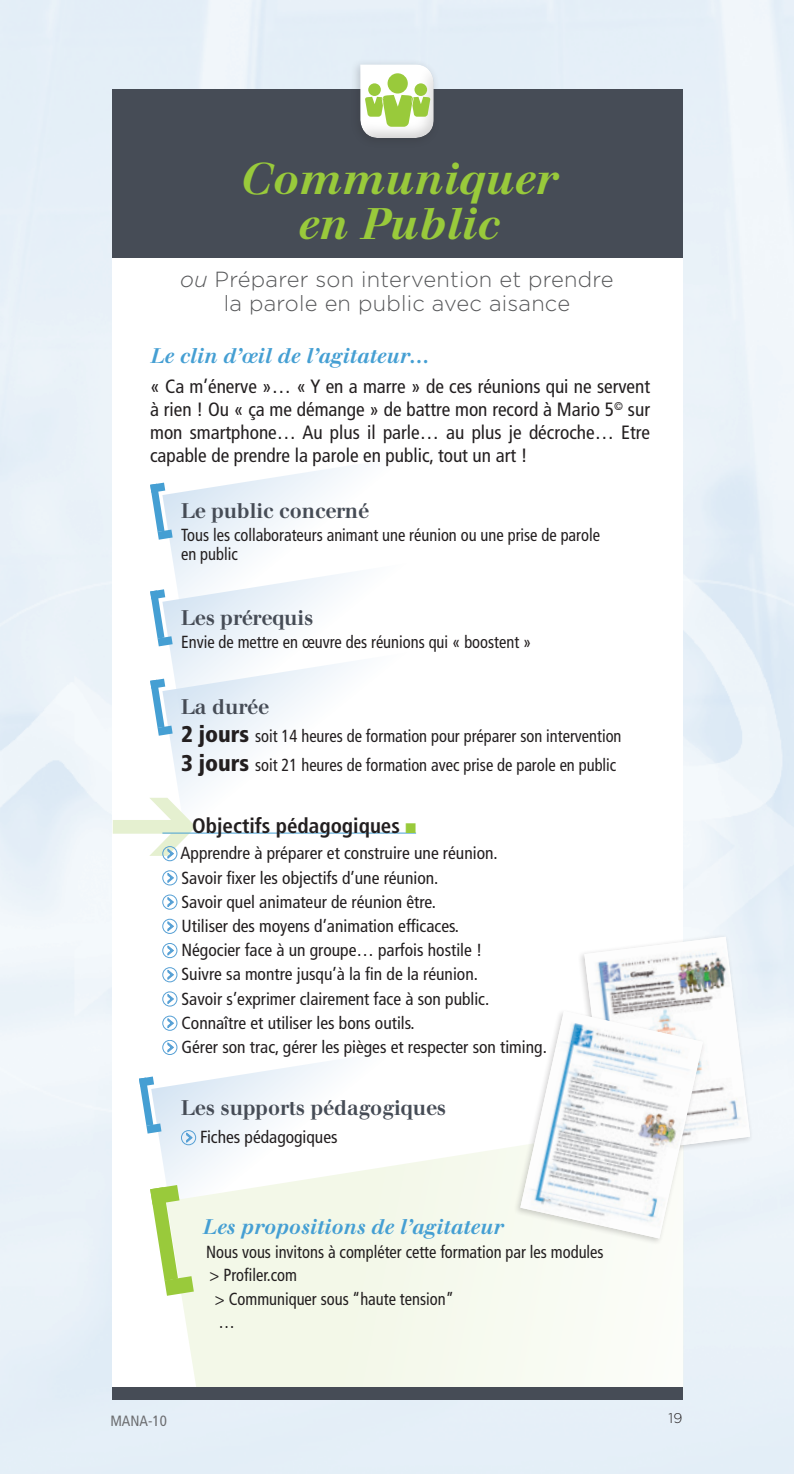
<style>
.page{position:relative;width:794px;height:1474px;background:#fff}
.page>*{position:absolute;margin:0;border:0;box-sizing:border-box;transform-origin:0 0}
.t1{font:italic 500 43.75px/45.5px "Walbaum";color:#99ca3b;text-align:center}
.t2{font:300 21.88px/24.5px "Gotham";letter-spacing:.01em;color:#57585a;text-align:center}
.t3{font:500 21px "Walbaum";color:#464c56;scale:.95 1}
.t4{font:italic 500 21px "Walbaum";color:#459fd3;scale:.95 1}
.t5{font:700 condensed 21px "Frutiger";color:#231f20}
.t6{font:condensed 19.25px/22.8px "Frutiger";color:#231f20;text-align:justify}
.t7{font:condensed 17.5px/24.2px "Frutiger";color:#231f20}
.t8{font:condensed 17.5px/19.2px "Frutiger";color:#231f20;scale:.94 1}
.t9{font:condensed 14.88px "Frutiger";color:#6c6d70}
.t10{font:300 14px "Gotham";color:#231f20}
.s1{font-style:italic}
.s2{font-weight:900;font-size:22.75px}
.s3{color:#99ca3b}
</style>
<div class="page">
<img style="left:0;top:0;width:794px;height:1473px">
<div style="left:112px;top:97px;width:570px;height:1294px;background:#fff"></div>
<div style="left:112px;top:89px;width:570px;height:169px;background:#464c56"></div>
<svg style="left:162px;top:466px;width:189px;height:87px"></svg>
<svg style="left:150px;top:482px;width:23px;height:57px"></svg>
<svg style="left:172px;top:553px;width:180px;height:89px;fill:#f3f7fb"></svg>
<svg style="left:150px;top:589px;width:23px;height:57px"></svg>
<svg style="left:162px;top:642px;width:189px;height:155px"></svg>
<svg style="left:150px;top:678px;width:23px;height:57px"></svg>
<svg style="left:158px;top:1040px;width:181px;height:138px"></svg>
<svg style="left:139px;top:1076px;width:22px;height:57px"></svg>
<div style="left:350px;top:58px;width:90px;height:90px;background:#231f20;opacity:.2"></div>
<div style="left:360px;top:63px;width:77px;height:77px;background:#231f20;opacity:.2"></div>
<svg style="left:360px;top:64px;width:74px;height:74px"></svg>
<hr style="left:162px;top:832px;width:254px;height:1px;background:#459fd3">
<svg style="left:113px;top:797px;width:83px;height:61px"></svg>
<div style="left:162px;top:846px;width:15px;height:15px;border:1px solid #56a0d5;border-radius:50%"></div>
<svg style="left:168px;top:873px;width:6px;height:9px"></svg>
<div style="left:162px;top:870px;width:15px;height:15px;border:1px solid #56a0d5;border-radius:50%"></div>
<svg style="left:168px;top:897px;width:6px;height:10px"></svg>
<div style="left:162px;top:894px;width:15px;height:15px;border:1px solid #56a0d5;border-radius:50%"></div>
<svg style="left:168px;top:921px;width:6px;height:10px"></svg>
<div style="left:162px;top:918px;width:15px;height:15px;border:1px solid #56a0d5;border-radius:50%"></div>
<svg style="left:168px;top:945px;width:6px;height:10px"></svg>
<div style="left:162px;top:943px;width:15px;height:15px;border:1px solid #56a0d5;border-radius:50%"></div>
<svg style="left:168px;top:969px;width:6px;height:10px"></svg>
<div style="left:162px;top:967px;width:15px;height:15px;border:1px solid #56a0d5;border-radius:50%"></div>
<svg style="left:168px;top:994px;width:6px;height:9px"></svg>
<div style="left:162px;top:991px;width:15px;height:15px;border:1px solid #56a0d5;border-radius:50%"></div>
<svg style="left:168px;top:1018px;width:6px;height:10px"></svg>
<div style="left:162px;top:1015px;width:15px;height:15px;border:1px solid #56a0d5;border-radius:50%"></div>
<svg style="left:168px;top:1042px;width:6px;height:10px"></svg>
<div style="left:162px;top:1040px;width:15px;height:14px;border:1px solid #56a0d5;border-radius:50%"></div>
<svg style="left:166px;top:1119px;width:518px;height:278px;fill:#f5f9ed"></svg>
<svg style="left:150px;top:1184px;width:44px;height:111px"></svg>
<div style="left:112px;top:1386px;width:570px;height:13px;background:#464c56"></div>
<div style="left:578px;top:933px;width:175px;height:227px;background:#231f20;opacity:.2"></div>
<div style="left:514px;top:1007px;width:192px;height:237px;background:#231f20;opacity:.2"></div>
<svg style="left:520px;top:936px;width:230px;height:302px"></svg>
<img style="left:520px;top:1011px;width:183px;height:227px">
<h1 class="t1" style="left:238px;top:156px;width:319px">Communiquer en Public</h1>
<p class="t2" style="left:180px;top:266px;width:435px"><span class="s1">ou</span> Préparer son intervention et prendre la parole en public avec aisance</p>
<p class="t4" style="left:150px;top:344px;width:295px">Le clin d’œil de l’agitateur…</p>
<p class="t6" style="left:150px;top:375px;width:501px">« Ca m’énerve »… « Y en a marre » de ces réunions qui ne servent à rien ! Ou « ça me démange » de battre mon record à Mario 5<sup>©</sup> sur mon smartphone… Au plus il parle… au plus je décroche… Etre capable de prendre la parole en public, tout un art !</p>
<p class="t3" style="left:181px;top:499px;width:199px">Le public concerné</p>
<p class="t8" style="left:181px;top:525px;width:447px">Tous les collaborateurs animant une réunion ou une prise de parole en public</p>
<p class="t3" style="left:181px;top:605px;width:141px">Les prérequis</p>
<p class="t8" style="left:181px;top:632px;width:374px">Envie de mettre en œuvre des réunions qui « boostent »</p>
<p class="t3" style="left:181px;top:695px;width:94px">La durée</p>
<p class="t8" style="left:181px;top:722px;width:470px;line-height:28.2px"><span class="s2">2 jours</span> soit 14 heures de formation pour préparer son intervention<br><span class="s2">3 jours</span> soit 21 heures de formation avec prise de parole en public</p>
<p class="t5" style="left:192px;top:813px;width:225px">Objectifs pédagogiques <span class="s3">■</span></p>
<p class="t7" style="left:180px;top:841px;width:368px">Apprendre à préparer et construire une réunion.<br>Savoir fixer les objectifs d’une réunion.<br>Savoir quel animateur de réunion être.<br>Utiliser des moyens d’animation efficaces.<br>Négocier face à un groupe… parfois hostile !<br>Suivre sa montre jusqu’à la fin de la réunion.<br>Savoir s’exprimer clairement face à son public.<br>Connaître et utiliser les bons outils.<br>Gérer son trac, gérer les pièges et respecter son timing.</p>
<p class="t3" style="left:181px;top:1095px;width:280px">Les supports pédagogiques</p>
<p class="t7" style="left:200px;top:1125px;width:139px">Fiches pédagogiques</p>
<p class="t4" style="left:203px;top:1214px;width:317px">Les propositions de l’agitateur</p>
<p class="t8" style="left:206px;top:1241px;width:424px">Nous vous invitons à compléter cette formation par les modules</p>
<p class="t8" style="left:210px;top:1265px;width:94px">&gt; Profiler.com</p>
<p class="t8" style="left:215px;top:1288px;width:256px">&gt; Communiquer sous “haute tension”</p>
<p class="t8" style="left:218px;top:1312px;width:19px">…</p>
<p class="t9" style="left:110px;top:1411px;width:58px">MANA-10</p>
<p class="t10" style="left:668px;top:1409px;width:15px">19</p>
</div>
